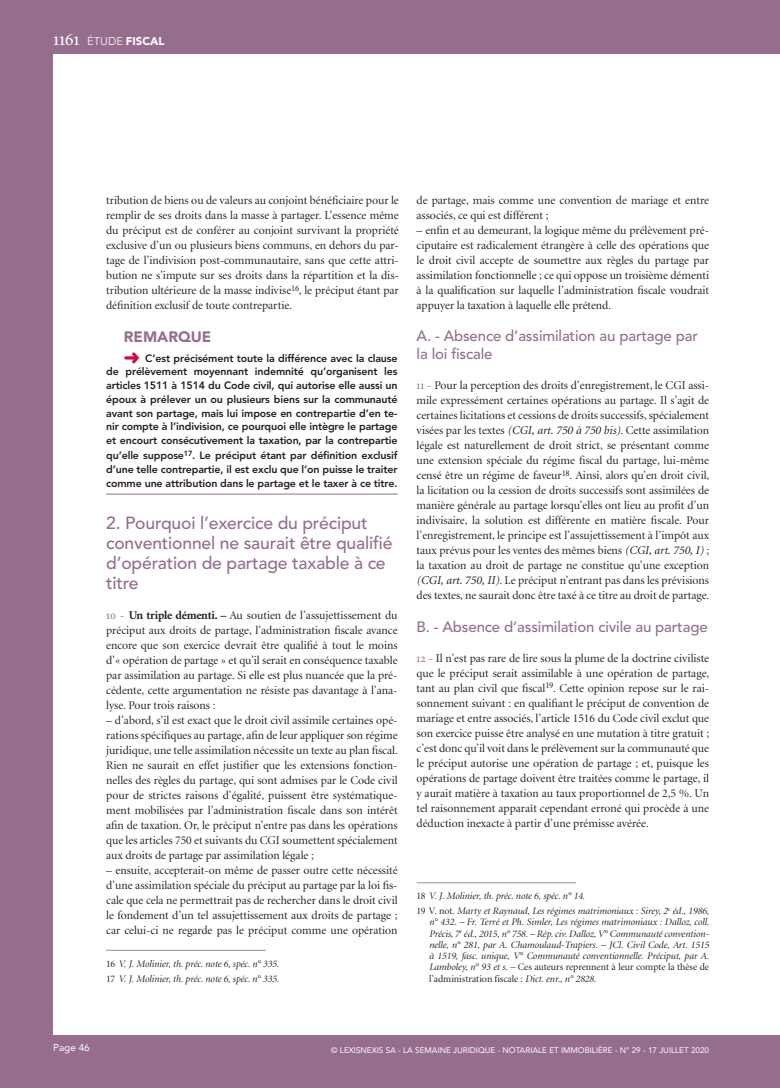
<style>
.page{position:relative;width:780px;height:1088px;background:#fff}
.page>*{position:absolute;margin:0;border:0;box-sizing:border-box;transform-origin:0 0}
.t1{font:500 17.5px/20px "Avenir LT";letter-spacing:-.01em;color:#956e8e}
.t2{font:500 15px/17.5px "Avenir LT";letter-spacing:-.01em;color:#956e8e}
.t3{font:900 15px "Avenir LT";color:#956e8e}
.t4{font:11.88px/15px "Minion Display";color:#231f20;text-align:justify}
.t5{font:900 11.25px "Avenir LT";color:#fff}
.t6{font:800 10.62px/13.8px "Avenir LT";letter-spacing:-.01em;color:#231f20;text-align:justify}
.t7{font:italic 10px/11.2px "Minion Display";color:#231f20}
.t8{font:10px "Avenir LT";color:#fff}
.t9{font:8.12px "Avenir LT";color:#fff}
.s1{font-family:"Minion Regular SC";font-weight:400;font-size:18.75px}
.s2{font-weight:300}
.s3{color:#d20d44}
.s4{font-family:"Minion Regular SC";color:#956e8e}
.s5{font-family:"Minion";font-weight:700}
.s6{font-style:normal}
.s7{font-family:"Minion";font-style:italic}
</style>
<div class="page">
<div style="left:0;top:0;width:52px;height:1088px;background:#956e8e"></div>
<div style="left:0;top:0;width:762px;height:53px;background:#956e8e"></div>
<div style="left:0;top:1036px;width:762px;height:52px;background:#956e8e"></div>
<div style="left:762px;top:0;width:18px;height:53px;background:#956e8e"></div>
<div style="left:762px;top:1036px;width:18px;height:52px;background:#956e8e"></div>
<hr style="left:106px;top:494px;width:291px;height:1px;background:#956e8e">
<hr style="left:106px;top:950px;width:160px;height:1px;background:#959383">
<hr style="left:416px;top:882px;width:160px;height:1px;background:#959383">
<p class="t5" style="left:53px;top:34px;width:113px"><span class="s1">1161</span> <span class="s2">ÉTUDE</span> FISCAL</p>
<p class="t4" style="left:106px;top:193px;width:294px">tribution de biens ou de valeurs au conjoint bénéficiaire pour le remplir de ses droits dans la masse à partager. L’essence même du préciput est de conférer au conjoint survivant la propriété exclusive d’un ou plusieurs biens communs, en dehors du par&shy;tage de l’indivision post-communautaire, sans que cette attri&shy;bution ne s’impute sur ses droits dans la répartition et la dis&shy;tribution ultérieure de la masse indivise<sup>16</sup>, le préciput étant par définition exclusif de toute contrepartie.</p>
<p class="t3" style="left:124px;top:327px;width:89px">REMARQUE</p>
<p class="t6" style="left:106px;top:351px;width:293px;text-indent:18px"><span class="s3">➜</span> C’est précisément toute la différence avec la clause de prélèvement moyennant indemnité qu’organisent les articles 1511 à 1514 du Code civil, qui autorise elle aussi un époux à prélever un ou plusieurs biens sur la communauté avant son partage, mais lui impose en contrepartie d’en te&shy;nir compte à l’indivision, ce pourquoi elle intègre le partage et encourt consécutivement la taxation, par la contrepartie</p>
<p class="t6" style="left:106px;top:449px;width:293px">qu’elle suppose<sup>17</sup>. Le préciput étant par définition exclusif d’une telle contrepartie, il est exclu que l’on puisse le traiter comme une attribution dans le partage et le taxer à ce titre.</p>
<h1 class="t1" style="left:106px;top:513px;width:288px">2. Pourquoi l’exercice du préciput conventionnel ne saurait être qualifié d’opération de partage taxable à ce titre</h1>
<p class="t4" style="left:106px;top:608px;width:293px"><span class="s4">10 -</span> <span class="s5">Un triple démenti. –</span> Au soutien de l’assujettissement du préciput aux droits de partage, l’administration fiscale avance encore que son exercice devrait être qualifié à tout le moins d’« opération de partage » et qu’il serait en conséquence taxable par assimilation au partage. Si elle est plus nuancée que la pré&shy;cédente, cette argumentation ne résiste pas davantage à l’ana&shy;lyse. Pour trois raisons :</p>
<p class="t4" style="left:106px;top:713px;width:293px">– d’abord, s’il est exact que le droit civil assimile certaines opé&shy;rations spécifiques au partage, afin de leur appliquer son régime juridique, une telle assimilation nécessite un texte au plan fiscal.<br>Rien ne saurait en effet justifier que les extensions fonction&shy;nelles des règles du partage, qui sont admises par le Code civil pour de strictes raisons d’égalité, puissent être systématique&shy;ment mobilisées par l’administration fiscale dans son intérêt afin de taxation. Or, le préciput n’entre pas dans les opérations que les articles 750 et suivants du CGI soumettent spécialement aux droits de partage par assimilation légale ;</p>
<p class="t4" style="left:106px;top:863px;width:293px">– ensuite, accepterait-on même de passer outre cette nécessité d’une assimilation spéciale du préciput au partage par la loi fis&shy;cale que cela ne permettrait pas de rechercher dans le droit civil le fondement d’un tel assujettissement aux droits de partage ; car celui-ci ne regarde pas le préciput comme une opération</p>
<p class="t7" style="left:106px;top:957px;width:174px;line-height:14.8px"><span class="s6">16</span> V. J. Molinier, th. préc. note 6, spéc. n° 335.<br><span class="s6">17</span> V. J. Molinier, th. préc. note 6, spéc. n° 335.</p>
<p class="t4" style="left:416px;top:193px;width:294px">de partage, mais comme une convention de mariage et entre associés, ce qui est différent ;</p>
<p class="t4" style="left:416px;top:223px;width:294px">– enfin et au demeurant, la logique même du prélèvement pré&shy;ciputaire est radicalement étrangère à celle des opérations que le droit civil accepte de soumettre aux règles du partage par assimilation fonctionnelle ; ce qui oppose un troisième démenti à la qualification sur laquelle l’administration fiscale voudrait appuyer la taxation à laquelle elle prétend.</p>
<p class="t2" style="left:416px;top:328px;width:283px">A. - Absence d’assimilation au partage par la loi fiscale</p>
<p class="t4" style="left:416px;top:378px;width:294px"><span class="s4">11 -</span> Pour la perception des droits d’enregistrement, le CGI assi&shy;mile expressément certaines opérations au partage. Il s’agit de certaines licitations et cessions de droits successifs, spécialement visées par les textes <span class="s7">(CGI, art. 750 à 750 bis)</span>. Cette assimilation légale est naturellement de droit strict, se présentant comme une extension spéciale du régime fiscal du partage, lui-même censé être un régime de faveur<sup>18</sup>. Ainsi, alors qu’en droit civil, la licitation ou la cession de droits successifs sont assimilées de manière générale au partage lorsqu’elles ont lieu au profit d’un indivisaire, la solution est différente en matière fiscale. Pour l’enregistrement, le principe est l’assujettissement à l’impôt aux taux prévus pour les ventes des mêmes biens <span class="s7">(CGI, art. 750, I)</span> ; la taxation au droit de partage ne constitue qu’une exception <span class="s7">(CGI, art. 750, II)</span>. Le préciput n’entrant pas dans les prévisions des textes, ne saurait donc être taxé à ce titre au droit de partage.</p>
<p class="t2" style="left:416px;top:618px;width:292px">B. - Absence d’assimilation civile au partage</p>
<p class="t4" style="left:416px;top:651px;width:294px"><span class="s4">12 -</span> Il n’est pas rare de lire sous la plume de la doctrine civiliste que le préciput serait assimilable à une opération de partage, tant au plan civil que fiscal<sup>19</sup>. Cette opinion repose sur le rai&shy;sonnement suivant : en qualifiant le préciput de convention de mariage et entre associés, l’article 1516 du Code civil exclut que son exercice puisse être analysé en une mutation à titre gratuit ; c’est donc qu’il voit dans le prélèvement sur la communauté que le préciput autorise une opération de partage ; et, puisque les opérations de partage doivent être traitées comme le partage, il y aurait matière à taxation au taux proportionnel de 2,5 %. Un tel raisonnement apparaît cependant erroné qui procède à une déduction inexacte à partir d’une prémisse avérée.</p>
<p class="t7" style="left:416px;top:889px;width:294px;line-height:14.8px"><span class="s6">18</span> V. J. Molinier, th. préc. note 6, spéc. n° 14.<br><span class="s6">19 V. not.</span> Marty et Raynaud, Les régimes matrimoniaux : Sirey, 2<sup>e</sup> éd., 1986,</p>
<p class="t7" style="left:429px;top:917px;width:282px;text-align:justify">n° 432. – Fr. Terré et Ph. Simler, Les régimes matrimoniaux : Dalloz, coll.<br>Précis, 7<sup>e</sup> éd., 2015, n° 758. – Rép. civ. Dalloz, V° Communauté convention&shy;nelle, n° 281, par A. Chamoulaud-Trapiers. – JCl. Civil Code, Art. 1515 à 1519, fasc. unique, V° Communauté conventionnelle. Préciput, par A.<br>Lamboley, n° 93 et s. – <span class="s6">Ces auteurs reprennent à leur compte la thèse de l’administration fiscale :</span> Dict. enr., n° 2828.</p>
<p class="t8" style="left:53px;top:1042px;width:38px">Page 46</p>
<p class="t9" style="left:331px;top:1045px;width:379px">© LEXISNEXIS SA - LA SEMAINE JURIDIQUE - NOTARIALE ET IMMOBILIÈRE - N° 29 - 17 JUILLET 2020</p>
</div>
